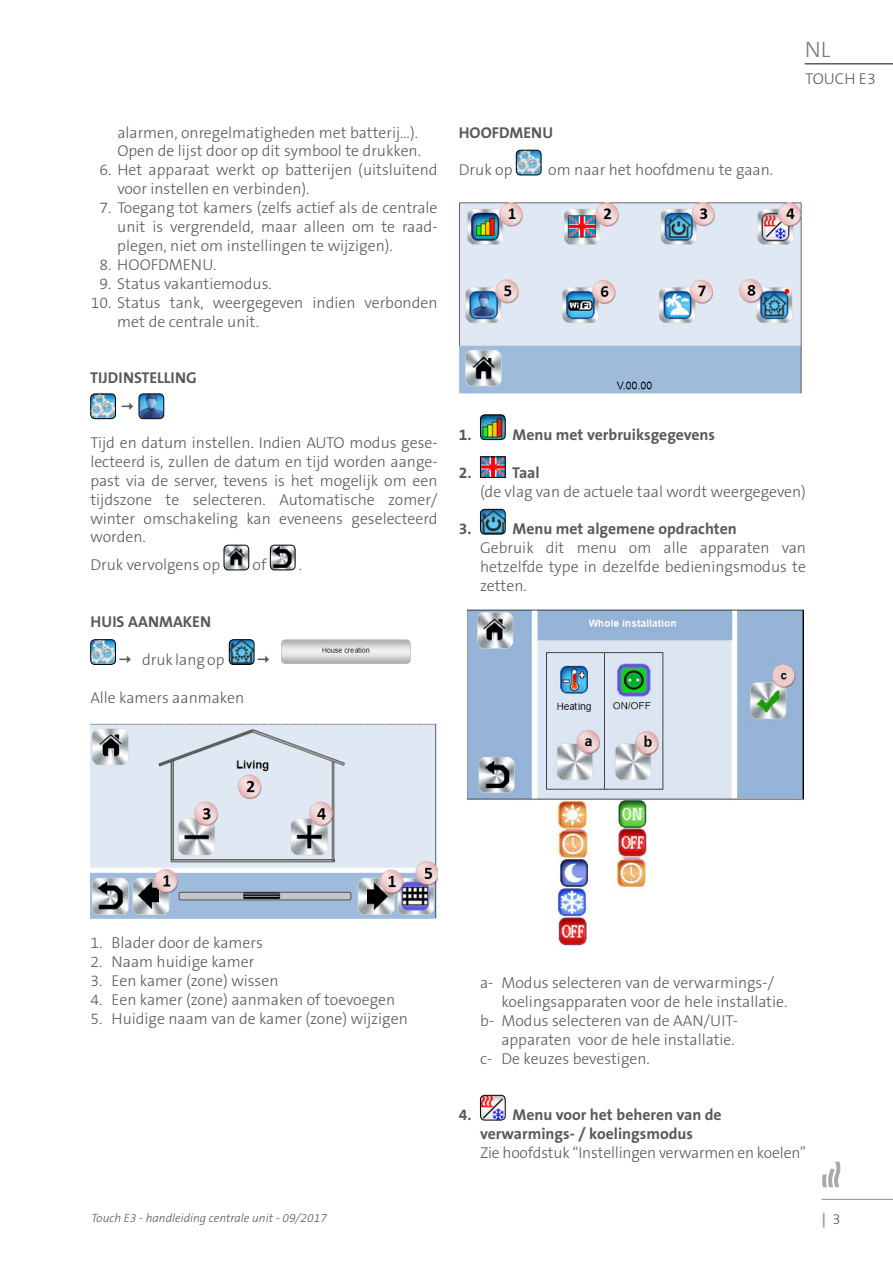
<style>
.page{position:relative;width:893px;height:1263px;background:#fff}
.page>*{position:absolute;margin:0;border:0;box-sizing:border-box;transform-origin:0 0}
.t1{font:300 22.5px "The Sans B3";color:#797a7d}
.t2{font:300 15.75px/18.9px "The Sans B3";color:#58595b}
.t3{font:700 15.75px/18.9px "The Sans B7";color:#58595b}
.t4{font:700 14.7px "The Sans B7";color:#939598}
.t5{font:italic 300 12px "The Sans B3";color:#58595b}
.s1{font-family:"The Sans B3";font-weight:300;color:#58595b}
</style>
<div class="page">
<hr style="left:821px;top:1199px;width:72px;height:1px;background:#939598">
<svg style="left:822px;top:1161px;width:18px;height:26px"></svg>
<img style="left:92px;top:395px;width:23px;height:24px">
<div style="left:90px;top:393px;width:26px;height:26px;border:1px solid #000;border-radius:4px"></div>
<img style="left:139px;top:394px;width:25px;height:25px">
<div style="left:139px;top:393px;width:25px;height:26px;border:1px solid #000;border-radius:4px"></div>
<img style="left:224px;top:545px;width:25px;height:25px">
<div style="left:224px;top:545px;width:25px;height:25px;border:1px solid #000;border-radius:4px"></div>
<img style="left:270px;top:545px;width:25px;height:25px">
<div style="left:270px;top:545px;width:25px;height:25px;border:1px solid #000;border-radius:4px"></div>
<img style="left:92px;top:641px;width:22px;height:22px">
<div style="left:90px;top:639px;width:26px;height:26px;border:1px solid #000;border-radius:4px"></div>
<img style="left:229px;top:640px;width:25px;height:24px">
<div style="left:229px;top:639px;width:25px;height:26px;border:1px solid #000;border-radius:4px"></div>
<img style="left:281px;top:639px;width:130px;height:25px">
<img style="left:90px;top:723px;width:348px;height:195px">
<img style="left:516px;top:150px;width:25px;height:25px">
<div style="left:516px;top:150px;width:25px;height:25px;border:1px solid #000;border-radius:4px"></div>
<img style="left:459px;top:202px;width:342px;height:191px">
<img style="left:480px;top:416px;width:24px;height:24px">
<div style="left:480px;top:414px;width:26px;height:26px;border:1px solid #000;border-radius:4px"></div>
<img style="left:482px;top:458px;width:22px;height:18px">
<div style="left:480px;top:456px;width:26px;height:22px;border:1px solid #000"></div>
<img style="left:480px;top:509px;width:25px;height:25px">
<div style="left:480px;top:509px;width:26px;height:25px;border:1px solid #000;border-radius:4px"></div>
<img style="left:467px;top:610px;width:337px;height:336px">
<img style="left:480px;top:1095px;width:25px;height:25px">
<div style="left:480px;top:1095px;width:26px;height:25px;border:1px solid #000;border-radius:4px"></div>
<hr style="left:805px;top:63px;width:88px;height:2px;background:#58595b">
<p class="t2" style="left:117px;top:124px;width:305px">alarmen, onregelmatigheden met batterij…).<br>Open de lijst door op dit symbool te drukken.</p>
<p class="t2" style="left:117px;top:162px;width:322px;text-indent:-18px">6. Het apparaat werkt op batterijen (uitsluitend voor instellen en verbinden).</p>
<p class="t2" style="left:117px;top:199px;width:322px;text-align:justify;text-indent:-18px">7. Toegang tot kamers (zelfs actief als de centrale unit is vergrendeld, maar alleen om te raad&shy;plegen, niet om instellingen te wijzigen).</p>
<p class="t2" style="left:99px;top:256px;width:119px">8. HOOFDMENU.</p>
<p class="t2" style="left:99px;top:275px;width:174px">9. Status vakantiemodus.</p>
<p class="t2" style="left:117px;top:294px;width:322px;text-indent:-27px">10. Status tank, weergegeven indien verbonden met de centrale unit.</p>
<p class="t3" style="left:90px;top:369px;width:108px">TIJDINSTELLING</p>
<p class="t2" style="left:90px;top:434px;width:349px;text-align:justify">Tijd en datum instellen. Indien AUTO modus gese&shy;lecteerd is, zullen de datum en tijd worden aange&shy;past via de server, tevens is het mogelijk om een tijdszone te selecteren. Automatische zomer/ winter omschakeling kan eveneens geselecteerd worden.</p>
<p class="t2" style="left:90px;top:556px;width:131px">Druk vervolgens op</p>
<p class="t2" style="left:253px;top:556px;width:15px">of</p>
<p class="t2" style="left:299px;top:556px;width:5px">.</p>
<p class="t3" style="left:90px;top:613px;width:122px">HUIS AANMAKEN</p>
<p class="t2" style="left:142px;top:651px;width:84px">druk lang op</p>
<p class="t2" style="left:90px;top:689px;width:155px">Alle kamers aanmaken</p>
<p class="t3" style="left:459px;top:124px;width:96px">HOOFDMENU</p>
<p class="t2" style="left:459px;top:162px;width:55px">Druk op</p>
<p class="t2" style="left:548px;top:162px;width:226px">om naar het hoofdmenu te gaan.</p>
<h1 class="t1" style="left:805px;top:38px;width:27px">NL</h1>
<p class="t2" style="left:805px;top:70px;width:72px">TOUCH E3</p>
<p class="t3" style="left:459px;top:426px;width:14px">1.</p>
<p class="t3" style="left:512px;top:426px;width:204px">Menu met verbruiksgegevens</p>
<p class="t3" style="left:459px;top:464px;width:14px">2.</p>
<p class="t3" style="left:512px;top:464px;width:29px">Taal</p>
<p class="t2" style="left:480px;top:483px;width:327px">(de vlag van de actuele taal wordt weergegeven)</p>
<p class="t3" style="left:459px;top:521px;width:14px">3.</p>
<p class="t3" style="left:512px;top:521px;width:226px">Menu met algemene opdrachten</p>
<p class="t2" style="left:480px;top:540px;width:327px;text-align:justify">Gebruik dit menu om alle apparaten van hetzelfde type in dezelfde bedieningsmodus te zetten.</p>
<p class="t2" style="left:90px;top:934px;width:174px">1. Blader door de kamers</p>
<p class="t2" style="left:90px;top:953px;width:165px">2. Naam huidige kamer</p>
<p class="t2" style="left:90px;top:972px;width:190px">3. Een kamer (zone) wissen</p>
<p class="t2" style="left:90px;top:991px;width:306px">4. Een kamer (zone) aanmaken of toevoegen</p>
<p class="t2" style="left:90px;top:1010px;width:319px">5. Huidige naam van de kamer (zone) wijzigen</p>
<p class="t2" style="left:480px;top:974px;width:296px">a- Modus selecteren van de verwarmings-/</p>
<p class="t2" style="left:501px;top:993px;width:288px">koelingsapparaten voor de hele installatie.</p>
<p class="t2" style="left:480px;top:1012px;width:259px">b- Modus selecteren van de AAN/UIT-</p>
<p class="t2" style="left:501px;top:1031px;width:235px">apparaten voor de hele installatie.</p>
<p class="t2" style="left:480px;top:1050px;width:171px">c- De keuzes bevestigen.</p>
<p class="t3" style="left:459px;top:1106px;width:14px">4.</p>
<p class="t3" style="left:480px;top:1106px;width:243px;text-indent:32px">Menu voor het beheren van de verwarmings- / koelingsmodus</p>
<p class="t2" style="left:480px;top:1144px;width:327px">Zie hoofdstuk “Instellingen verwarmen en koelen”</p>
<p class="t5" style="left:91px;top:1212px;width:237px">Touch E3 - handleiding centrale unit - 09/2017</p>
<p class="t4" style="left:822px;top:1211px;width:20px">| <span class="s1">3</span></p>
</div>
